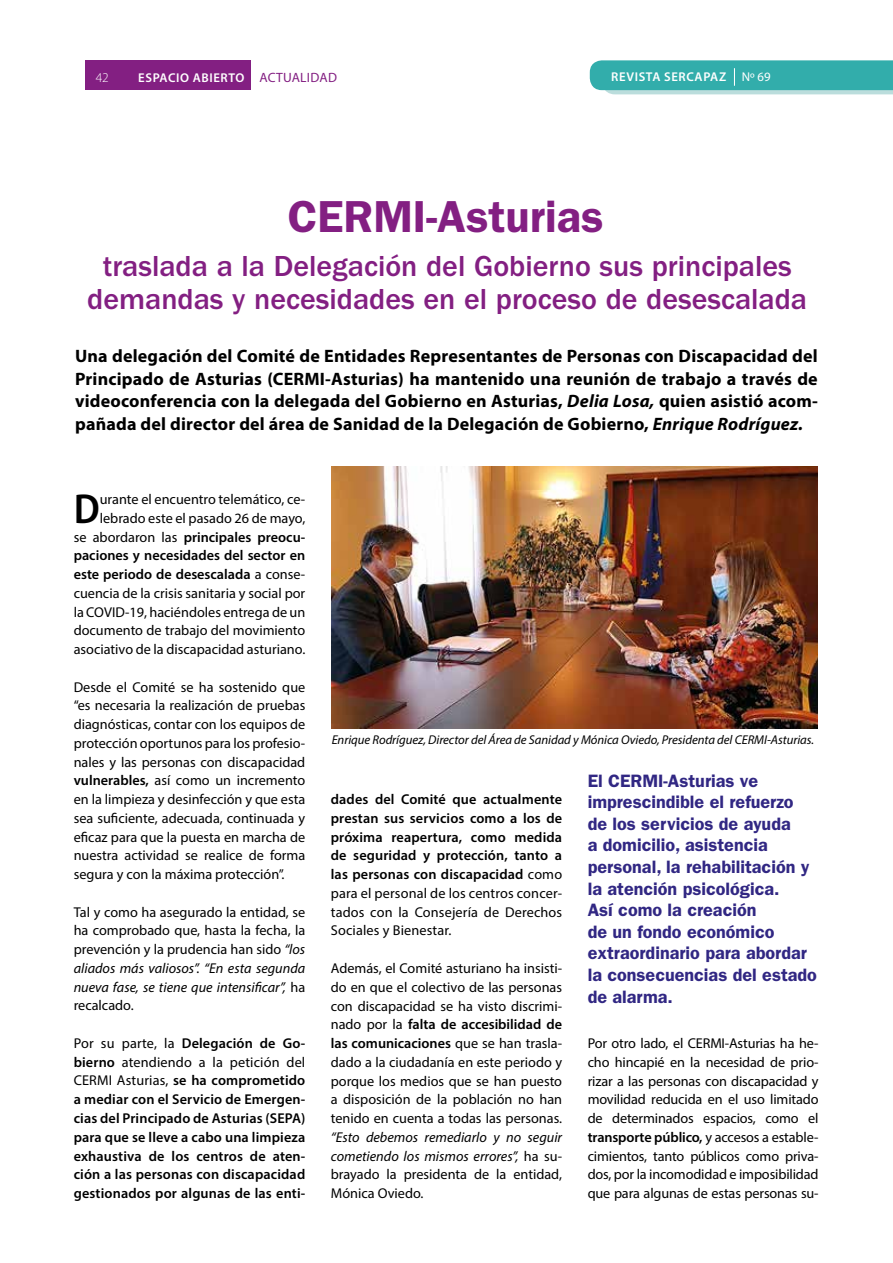
<style>
.page{position:relative;width:893px;height:1263px;background:#fff}
.page>*{position:absolute;margin:0;border:0;box-sizing:border-box;transform-origin:0 0}
.t1{font:600 45px "ITC Franklin Gothic Std";color:#831f82}
.t2{font:600 semi-condensed 42px "Myriad Pro";color:#000}
.t3{font:500 30px/33px "ITC Franklin Gothic Std";color:#831f82;text-align:center}
.t4{font:700 18px/22.5px "Myriad Pro";letter-spacing:.01em;color:#000;text-align:justify}
.t5{font:600 18px/21.6px "ITC Franklin Gothic Std";color:#312783}
.t6{font:14.25px/18.8px "Myriad Pro";color:#000;text-align:justify}
.t7{font:600 14.25px/18.8px "Myriad Pro";letter-spacing:.01em;color:#000;text-align:justify}
.t8{font:italic 14.25px/18.8px "Myriad Pro";color:#000;text-align:justify}
.t9{font:300 13.5px "Myriad Pro";color:#fff}
.t10{font:italic 12.75px "Myriad Pro";letter-spacing:-.005em;color:#000}
.t11{font:600 12.75px "Myriad Pro";letter-spacing:.05em;color:#fff}
.s1{font-weight:400;font-size:13.5px;color:#831f82}
.s2{font-weight:400}
.s3{font-style:italic}
.s4{font-weight:600}
.s5{font-style:normal}
</style>
<div class="page">
<svg style="left:590px;top:60px;width:303px;height:34px;background:#45b4b2"></svg>
<div style="left:85px;top:60px;width:166px;height:30px;background:#831f82"></div>
<img style="left:332px;top:466px;width:486px;height:263px">
<p class="t9" style="left:96px;top:70px;width:15px">42</p>
<p class="t11" style="left:138px;top:69px;width:200px">ESPACIO ABIERTO <span class="s1">ACTUALIDAD</span></p>
<p class="t11" style="left:611px;top:69px;width:161px">REVISTA SERCAPAZ <span class="s2">Nº 69</span></p>
<h1 class="t1" style="left:288px;top:190px;width:317px">CERMI-Asturias</h1>
<h3 class="t3" style="left:87px;top:250px;width:721px">traslada a la Delegación del Gobierno sus principales demandas y necesidades en el proceso de desescalada</h3>
<p class="t4" style="left:75px;top:344px;width:744px">Una delegación del Comité de Entidades Representantes de Personas con Discapacidad del Principado de Asturias (CERMI-Asturias) ha mantenido una reunión de trabajo a través de videoconferencia con la delegada del Gobierno en Asturias, <span class="s3">Delia Losa,</span> quien asistió acom&shy;pañada del director del área de Sanidad de la Delegación de Gobierno, <span class="s3">Enrique Rodríguez.</span></p>
<p class="t6" style="left:74px;top:490px;width:233px;text-align:right">urante el encuentro telemático, ce&shy;lebrado este el pasado 26 de mayo,<br>se abordaron las <span class="s4">principales preocu&shy;paciones y necesidades del sector en este periodo de desescalada</span> a conse&shy;cuencia de la crisis sanitaria y social por la COVID-19, haciéndoles entrega de un documento de trabajo del movimiento asociativo de la discapacidad asturiano.</p>
<p class="t6" style="left:74px;top:677px;width:233px">Desde el Comité se ha sostenido que “es necesaria la realización de pruebas diagnósticas, contar con los equipos de protección oportunos para los profesio&shy;nales y las personas con discapacidad <span class="s4">vulnerables,</span> así como un incremento en la limpieza y desinfección y que esta sea suficiente, adecuada, continuada y eficaz para que la puesta en marcha de nuestra actividad se realice de forma segura y con la máxima protección”.</p>
<p class="t6" style="left:74px;top:902px;width:233px">Tal y como ha asegurado la entidad, se ha comprobado que, hasta la fecha, la prevención y la prudencia han sido <span class="s3">“los aliados más valiosos”. “En esta segunda nueva fase, se tiene que intensificar”,</span> ha recalcado.</p>
<p class="t7" style="left:74px;top:1033px;width:233px"><span class="s2">Por su parte, la</span> Delegación de Go&shy;bierno <span class="s2">atendiendo a la petición del CERMI Asturias,</span> se ha comprometido a mediar con el Servicio de Emergen&shy;cias del Principado de Asturias (SEPA) para que se lleve a cabo una limpieza exhaustiva de los centros de aten&shy;ción a las personas con discapacidad gestionados por algunas de las enti-</p>
<h2 class="t2" style="left:74px;top:486px;width:28px">D</h2>
<p class="t10" style="left:332px;top:732px;width:484px">Enrique Rodríguez, Director del Área de Sanidad y Mónica Oviedo, Presidenta del CERMI-Asturias.</p>
<p class="t7" style="left:331px;top:790px;width:233px">dades del Comité que actualmente prestan sus servicios como a los de próxima reapertura, como medida de seguridad y protección, tanto a las personas con discapacidad <span class="s2">como para el personal de los centros concer&shy;tados con la Consejería de Derechos Sociales y Bienestar.</span></p>
<p class="t6" style="left:331px;top:959px;width:233px">Además, el Comité asturiano ha insisti&shy;do en que el colectivo de las personas con discapacidad se ha visto discrimi&shy;nado por la <span class="s4">falta de accesibilidad de las comunicaciones</span> que se han trasla&shy;dado a la ciudadanía en este periodo y porque los medios que se han puesto a disposición de la población no han tenido en cuenta a todas las personas.</p>
<p class="t8" style="left:331px;top:1127px;width:233px">“Esto debemos remediarlo y no seguir cometiendo los mismos errores”, <span class="s5">ha su&shy;brayado la presidenta de la entidad, Mónica Oviedo.</span></p>
<p class="t5" style="left:588px;top:769px;width:231px">El CERMI-Asturias ve imprescindible el refuerzo de los servicios de ayuda<br>a domicilio, asistencia personal, la rehabilitación y la atención psicológica.<br>Así como la creación<br>de un fondo económico extraordinario para abordar la consecuencias del estado de alarma.</p>
<p class="t6" style="left:588px;top:1034px;width:232px">Por otro lado, el CERMI-Asturias ha he&shy;cho hincapié en la necesidad de prio&shy;rizar a las personas con discapacidad y movilidad reducida en el uso limitado de determinados espacios, como el <span class="s4">transporte público,</span> y accesos a estable&shy;cimientos, tanto públicos como priva&shy;dos, por la incomodidad e imposibilidad que para algunas de estas personas su-</p>
</div>
